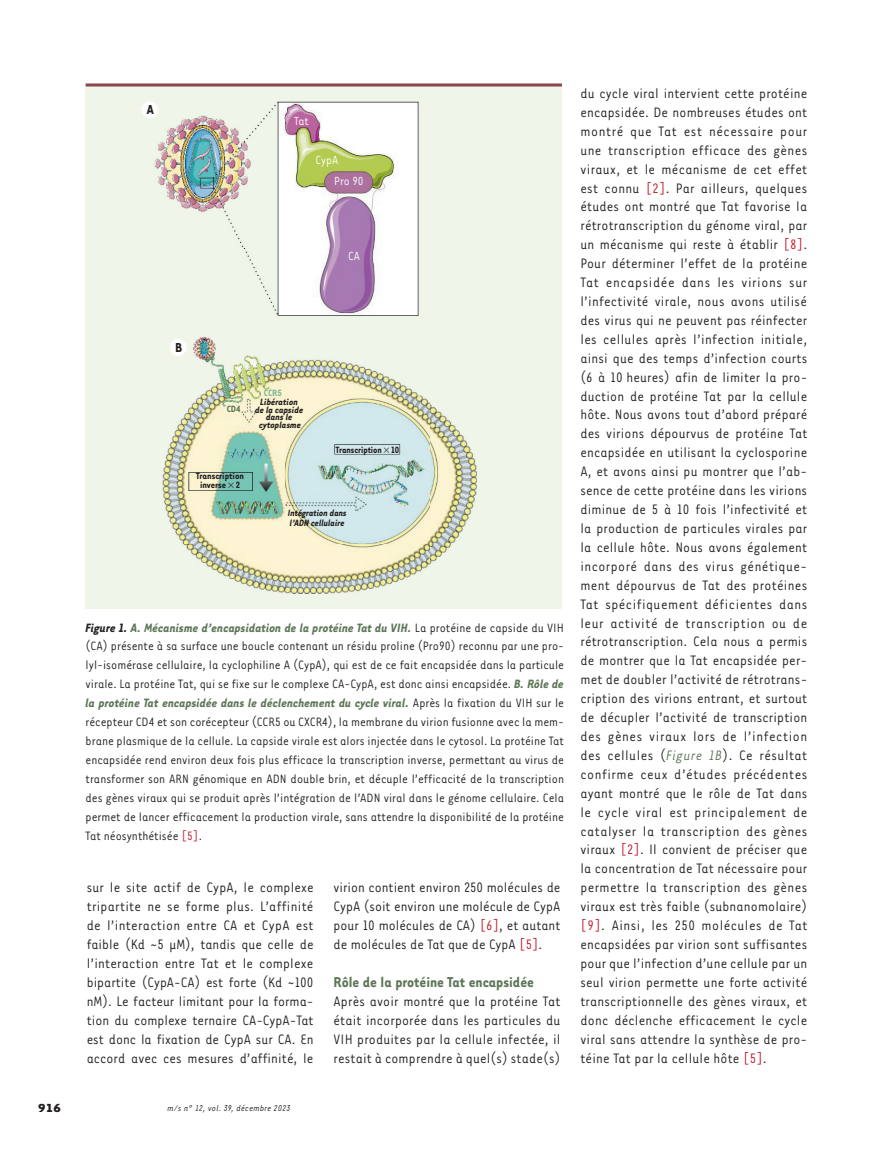
<style>
.page{position:relative;width:894px;height:1149px;background:#fff}
.page>*{position:absolute;margin:0;border:0;box-sizing:border-box;transform-origin:0 0}
.t1{font:700 16.5px "Tarzana Nar OT";color:#5f7659}
.t2{font:15.75px/18.9px "Tarzana Nar OT";letter-spacing:.005em;color:#231f20;text-align:justify}
.t3{font:700 15px "Tarzana Nar OT";color:#231f20}
.t4{font:13.95px/18.9px "Tarzana Nar OT";color:#231f20;text-align:justify}
.t5{font:13.5px/21.1px "Tarzana Nar OT";color:#fff}
.t6{font:700 13.5px "Tarzana Wide OT";color:#231f20}
.t7{font:italic 700 10.5px/7.5px "Tarzana Nar OT";color:#231f20;text-align:center}
.t8{font:italic 700 10.5px/10.5px "Tarzana Nar OT";color:#231f20;scale:.96 1}
.t9{font:700 10.5px/9px "Tarzana Nar OT";color:#231f20;text-align:center}
.t10{font:700 10.5px "Tarzana Nar OT";color:#231f20;scale:.96 1}
.t11{font:700 10.5px "Tarzana Nar OT";color:#7db894}
.t12{font:700 10.5px "Tarzana Nar OT";color:#5a7755}
.t13{font:italic 9.75px "Tarzana Nar OT";letter-spacing:.025em;color:#231f20}
.s1{font-weight:700;font-style:italic}
.s2{font-weight:700;font-style:italic;color:#5f7659}
.s3{color:#bf182a}
.s4{font-style:italic;color:#5f7659}
</style>
<div class="page">
<div style="left:86px;top:83px;width:475px;height:526px;background:#eff5e8"></div>
<img style="left:146px;top:101px;width:330px;height:492px">
<div style="left:141px;top:101px;width:17px;height:17px;background:#fff;border-radius:50%"></div>
<div style="left:170px;top:339px;width:17px;height:17px;background:#fff;border-radius:50%"></div>
<hr style="left:86px;top:83px;width:475px;height:3px;background:#8d454f">
<svg style="left:228px;top:482px;width:6px;height:6px"></svg>
<svg style="left:384px;top:447px;width:5px;height:5px"></svg>
<p class="t3" style="left:147px;top:100px;width:9px">A</p>
<p class="t5" style="left:294px;top:109px;width:16px">Tat</p>
<p class="t5" style="left:334px;top:148px;width:31px;text-indent:-19px">CypA<br>Pro 90</p>
<p class="t5" style="left:348px;top:244px;width:13px">CA</p>
<p class="t3" style="left:175px;top:337px;width:9px">B</p>
<p class="t11" style="left:264px;top:386px;width:20px">CCR5</p>
<p class="t12" style="left:226px;top:402px;width:15px">CD4</p>
<p class="t7" style="left:255px;top:398px;width:50px">Libération de la capside dans le cytoplasme</p>
<p class="t9" style="left:196px;top:471px;width:50px">Transcription inverse 2</p>
<p class="t10" style="left:335px;top:443px;width:68px">Transcription 10</p>
<p class="t8" style="left:287px;top:506px;width:63px">Intégration dans l’ADN cellulaire</p>
<p class="t4" style="left:85px;top:617px;width:480px"><span class="s1">Figure 1.</span> <span class="s2">A. Mécanisme d’encapsidation de la protéine Tat du VIH.</span> La protéine de capside du VIH (CA) présente à sa surface une boucle contenant un résidu proline (Pro90) reconnu par une pro&shy;lyl-isomérase cellulaire, la cyclophiline A (CypA), qui est de ce fait encapsidée dans la particule virale. La protéine Tat, qui se fixe sur le complexe CA-CypA, est donc ainsi encapsidée. <span class="s2">B. Rôle de la protéine Tat encapsidée dans le déclenchement du cycle viral.</span> Après la fixation du VIH sur le récepteur CD4 et son corécepteur (CCR5 ou CXCR4), la membrane du virion fusionne avec la mem&shy;brane plasmique de la cellule. La capside virale est alors injectée dans le cytosol. La protéine Tat encapsidée rend environ deux fois plus efficace la transcription inverse, permettant au virus de transformer son ARN génomique en ADN double brin, et décuple l’efficacité de la transcription des gènes viraux qui se produit après l’intégration de l’ADN viral dans le génome cellulaire. Cela permet de lancer efficacement la production virale, sans attendre la disponibilité de la protéine Tat néosynthétisée <span class="s3">[5]</span>.</p>
<p class="t2" style="left:87px;top:877px;width:228px">sur le site actif de CypA, le complexe tripartite ne se forme plus. L’affinité de l’interaction entre CA et CypA est faible (Kd ~5 µM), tandis que celle de l’interaction entre Tat et le complexe bipartite (CypA-CA) est forte (Kd ~100 nM). Le facteur limitant pour la forma&shy;tion du complexe ternaire CA-CypA-Tat est donc la fixation de CypA sur CA. En accord avec ces mesures d’affinité, le</p>
<p class="t6" style="left:38px;top:1098px;width:25px">916</p>
<p class="t13" style="left:167px;top:1102px;width:124px">m/s n° 12, vol. 39, décembre 2023</p>
<p class="t2" style="left:333px;top:877px;width:228px">virion contient environ 250 molécules de CypA (soit environ une molécule de CypA pour 10 molécules de CA) <span class="s3">[6]</span>, et autant de molécules de Tat que de CypA <span class="s3">[5]</span>.</p>
<p class="t1" style="left:333px;top:971px;width:202px">Rôle de la protéine Tat encapsidée</p>
<p class="t2" style="left:333px;top:990px;width:228px">Après avoir montré que la protéine Tat était incorporée dans les particules du VIH produites par la cellule infectée, il restait à comprendre à quel(s) stade(s)</p>
<p class="t2" style="left:580px;top:83px;width:228px">du cycle viral intervient cette protéine encapsidée. De nombreuses études ont montré que Tat est nécessaire pour une transcription efficace des gènes viraux, et le mécanisme de cet effet est connu <span class="s3">[2]</span>. Par ailleurs, quelques études ont montré que Tat favorise la rétrotranscription du génome viral, par un mécanisme qui reste à établir <span class="s3">[8]</span>.<br>Pour déterminer l’effet de la protéine Tat encapsidée dans les virions sur l’infectivité virale, nous avons utilisé des virus qui ne peuvent pas réinfecter les cellules après l’infection initiale, ainsi que des temps d’infection courts (6 à 10 heures) afin de limiter la pro&shy;duction de protéine Tat par la cellule hôte. Nous avons tout d’abord préparé des virions dépourvus de protéine Tat encapsidée en utilisant la cyclosporine A, et avons ainsi pu montrer que l’ab&shy;sence de cette protéine dans les virions diminue de 5 à 10 fois l’infectivité et la production de particules virales par la cellule hôte. Nous avons également incorporé dans des virus génétique&shy;ment dépourvus de Tat des protéines Tat spécifiquement déficientes dans leur activité de transcription ou de rétrotranscription. Cela nous a permis de montrer que la Tat encapsidée per&shy;met de doubler l’activité de rétrotrans&shy;cription des virions entrant, et surtout de décupler l’activité de transcription des gènes viraux lors de l’infection des cellules (<span class="s4">Figure 1B</span>). Ce résultat confirme ceux d’études précédentes ayant montré que le rôle de Tat dans le cycle viral est principalement de catalyser la transcription des gènes viraux <span class="s3">[2]</span>. Il convient de préciser que la concentration de Tat nécessaire pour permettre la transcription des gènes viraux est très faible (subnanomolaire) <span class="s3">[9]</span>. Ainsi, les 250 molécules de Tat encapsidées par virion sont suffisantes pour que l’infection d’une cellule par un seul virion permette une forte activité transcriptionnelle des gènes viraux, et donc déclenche efficacement le cycle viral sans attendre la synthèse de pro&shy;téine Tat par la cellule hôte <span class="s3">[5]</span>.</p>
</div>
